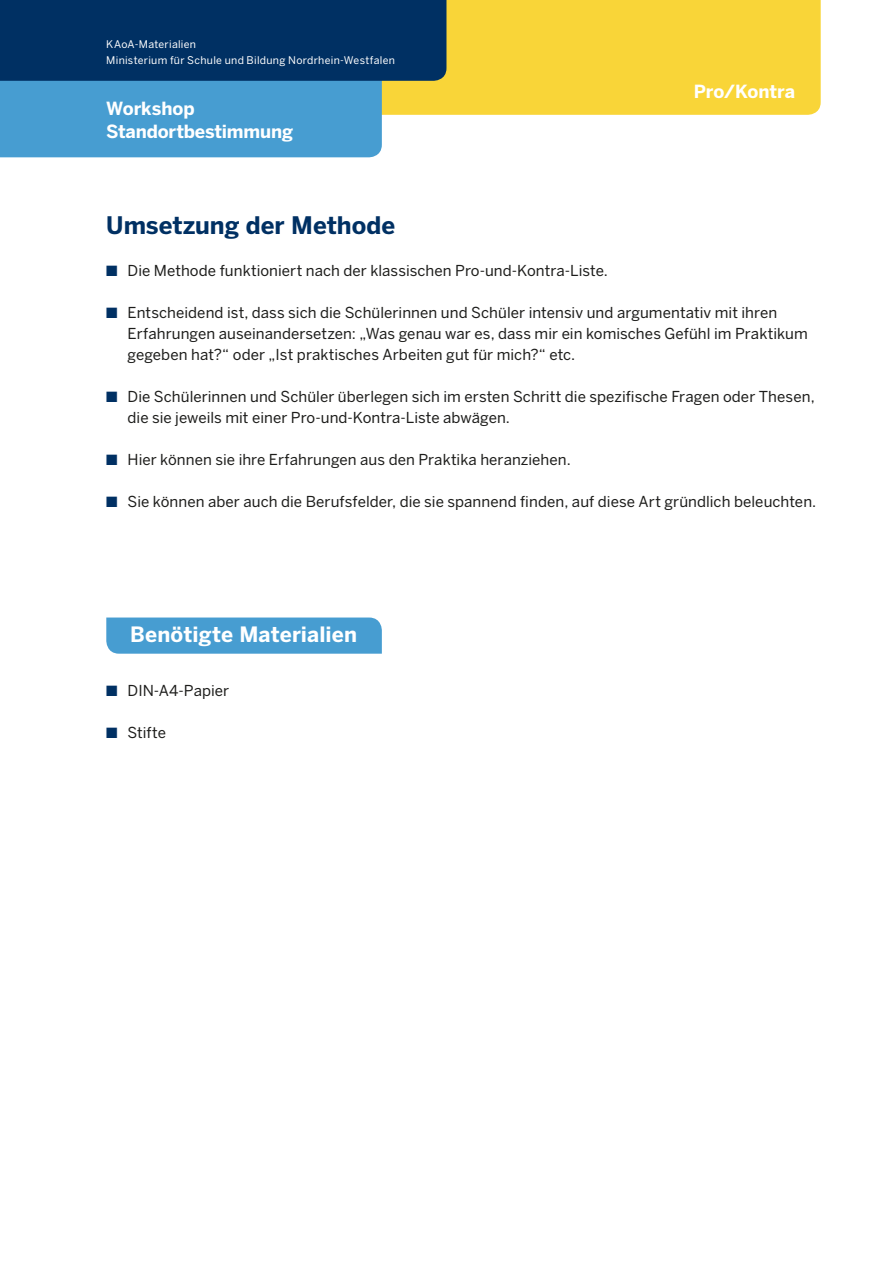
<style>
.page{position:relative;width:893px;height:1263px;background:#fff}
.page>*{position:absolute;margin:0;border:0;box-sizing:border-box;transform-origin:0 0}
.t1{font:700 24px "Benton Sans";letter-spacing:-.005em;color:#003063}
.t2{font:700 21px "Benton Sans";letter-spacing:.005em;color:#fff}
.t3{font:700 18px/23.2px "Benton Sans";letter-spacing:-.01em;color:#fff}
.t4{font:15px/21px "Benton Sans";letter-spacing:.005em;color:#1d1d1b}
.t5{font:10.5px/15.8px "Benton Sans";letter-spacing:.025em;color:#fff}
.s1{color:#003063}
</style>
<div class="page">
<div style="left:382px;top:0;width:439px;height:115px;background:#f9d538"></div>
<div style="left:0;top:81px;width:382px;height:76px;background:#479dd1"></div>
<div style="left:0;top:0;width:446px;height:81px;background:#003063"></div>
<div style="left:106px;top:617px;width:276px;height:37px;background:#479dd1"></div>
<p class="t5" style="left:106px;top:36px;width:290px">KAoA-Materialien<br>Ministerium für Schule und Bildung Nordrhein-Westfalen</p>
<p class="t3" style="left:106px;top:97px;width:188px">Workshop<br>Standortbestimmung</p>
<p class="t3" style="left:694px;top:79px;width:103px">Pro/Kontra</p>
<h1 class="t1" style="left:106px;top:211px;width:290px">Umsetzung der Methode</h1>
<p class="t4" style="left:106px;top:259px;width:503px"><span class="s1">■</span> Die Methode funktioniert nach der klassischen Pro-und-Kontra-Liste.</p>
<p class="t4" style="left:128px;top:301px;width:682px;text-indent:-21px"><span class="s1">■</span> Entscheidend ist, dass sich die Schülerinnen und Schüler intensiv und argumentativ mit ihren<br>Erfahrungen auseinandersetzen: „Was genau war es, dass mir ein komisches Gefühl im Praktikum gegeben hat?“ oder „Ist praktisches Arbeiten gut für mich?“ etc.</p>
<p class="t4" style="left:128px;top:385px;width:689px;text-indent:-21px"><span class="s1">■</span> Die Schülerinnen und Schüler überlegen sich im ersten Schritt die spezifische Fragen oder Thesen, die sie jeweils mit einer Pro-und-Kontra-Liste abwägen.</p>
<p class="t4" style="left:106px;top:448px;width:466px"><span class="s1">■</span> Hier können sie ihre Erfahrungen aus den Praktika heranziehen.</p>
<p class="t4" style="left:106px;top:490px;width:711px"><span class="s1">■</span> Sie können aber auch die Berufsfelder, die sie spannend finden, auf diese Art gründlich beleuchten.</p>
<h2 class="t2" style="left:130px;top:622px;width:228px">Benötigte Materialien</h2>
<p class="t4" style="left:106px;top:679px;width:124px"><span class="s1">■</span> DIN-A4-Papier</p>
<p class="t4" style="left:106px;top:721px;width:61px"><span class="s1">■</span> Stifte</p>
</div>
